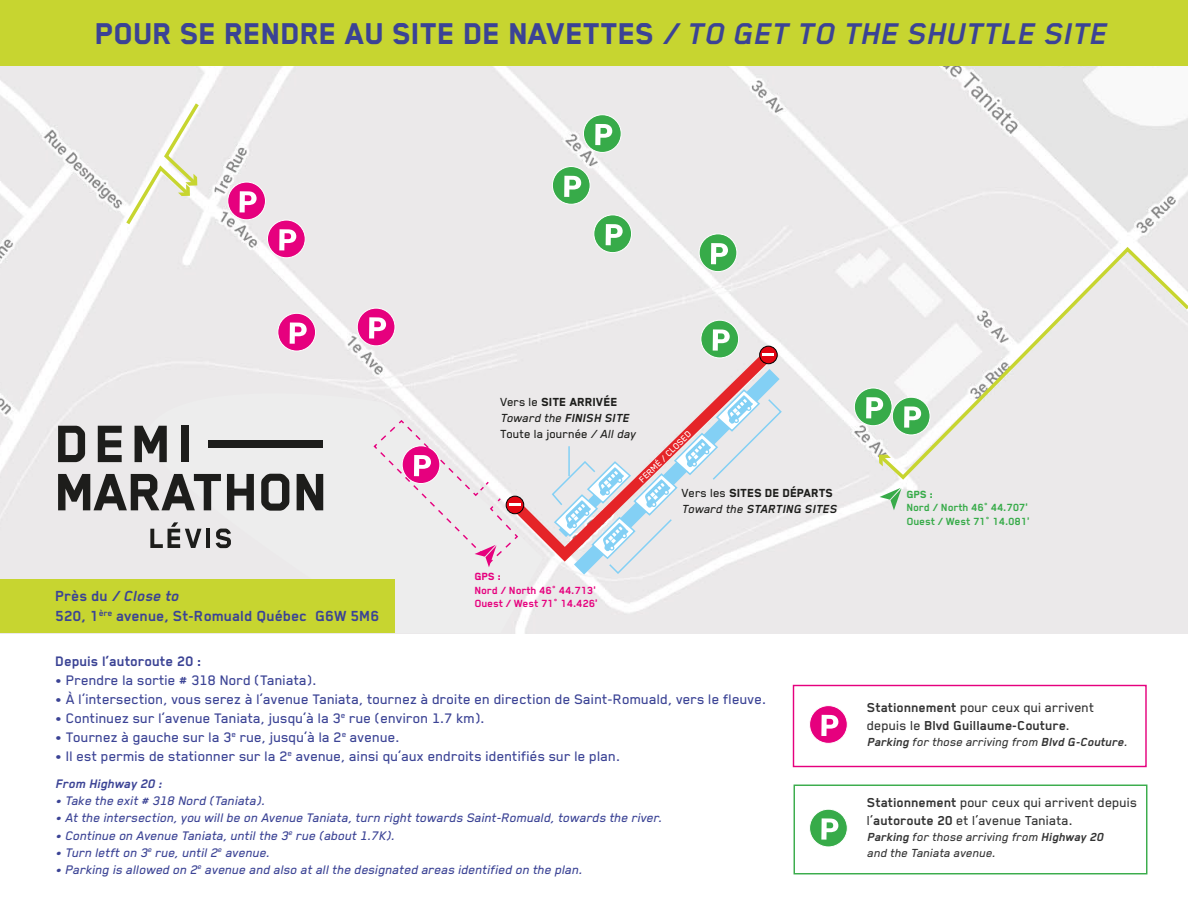
<style>
.page{position:relative;width:1188px;height:918px;background:#fff}
.page>*{position:absolute;margin:0;border:0;box-sizing:border-box;transform-origin:0 0}
.t1{font:800 34.65px "Blender Pro";color:#3b4395}
.t2{font:700 16.95px/20.2px "Blender Pro";color:#3b4395}
.t3{font:500 15.9px "Blender Pro";color:#3b4395}
.t4{font:700 15.9px "Blender Pro";color:#3b4395}
.t5{font:500 15px/18px "Blender Pro";color:#333}
.t6{font:700 15px/18px "Blender Pro";color:#333}
.t7{font:italic 500 14.25px "Blender Pro";color:#3b4395}
.t8{font:italic 700 14.25px "Blender Pro";color:#3b4395}
.t9{font:italic 500 13.5px/16.2px "Blender Pro";color:#333}
.t10{font:500 13.5px/16.2px "Blender Pro";color:#1d1d1b}
.t11{font:800 13.5px/16.2px "Blender Pro";color:#1d1d1b}
.t12{font:700 12px/13.5px "Blender Pro";color:#e6007e}
.t13{font:700 12px/13.5px "Blender Pro";color:#37ab49}
.t14{font:800 12px "Blender Pro";color:#e6007e}
.t15{font:800 12px "Blender Pro";color:#37ab49}
.t16{font:500 10.05px "Blender Pro";color:#fff}
.s1{font-weight:700;font-style:italic}
.s2{font-weight:800}
.s3{font-style:italic}
.s4{font-weight:500}
.s5{font-weight:500;font-style:italic}
.s6{font-weight:700}
</style>
<div class="page">
<img style="left:0;top:66px;width:1188px;height:567px">
<div style="left:144px;top:369px;width:399px;height:264px;background:#ededed"></div>
<svg style="left:123px;top:100px;width:79px;height:128px"></svg>
<div style="left:228px;top:182px;width:38px;height:38px;background:#e6007e;border-radius:50%"></div>
<div style="left:227px;top:181px;width:39px;height:39px;border:1px solid #fff;border-radius:50%"></div>
<svg style="left:240px;top:191px;width:17px;height:21px"></svg>
<div style="left:267px;top:220px;width:38px;height:38px;background:#e6007e;border-radius:50%"></div>
<div style="left:267px;top:219px;width:39px;height:39px;border:1px solid #fff;border-radius:50%"></div>
<svg style="left:279px;top:229px;width:17px;height:21px"></svg>
<div style="left:278px;top:313px;width:38px;height:38px;background:#e6007e;border-radius:50%"></div>
<div style="left:277px;top:313px;width:39px;height:39px;border:1px solid #fff;border-radius:50%"></div>
<svg style="left:290px;top:323px;width:17px;height:21px"></svg>
<div style="left:357px;top:308px;width:38px;height:38px;background:#e6007e;border-radius:50%"></div>
<div style="left:357px;top:307px;width:39px;height:39px;border:1px solid #fff;border-radius:50%"></div>
<svg style="left:369px;top:317px;width:17px;height:22px"></svg>
<div style="left:809px;top:705px;width:38px;height:38px;background:#e6007e;border-radius:50%"></div>
<div style="left:809px;top:705px;width:39px;height:39px;border:1px solid #fff;border-radius:50%"></div>
<svg style="left:821px;top:715px;width:17px;height:21px"></svg>
<div style="left:583px;top:115px;width:38px;height:38px;background:#37ab49;border-radius:50%"></div>
<div style="left:583px;top:114px;width:39px;height:39px;border:1px solid #fff;border-radius:50%"></div>
<svg style="left:595px;top:124px;width:17px;height:21px"></svg>
<div style="left:552px;top:166px;width:38px;height:38px;background:#37ab49;border-radius:50%"></div>
<div style="left:552px;top:166px;width:39px;height:39px;border:1px solid #fff;border-radius:50%"></div>
<svg style="left:564px;top:176px;width:17px;height:21px"></svg>
<div style="left:594px;top:215px;width:38px;height:38px;background:#37ab49;border-radius:50%"></div>
<div style="left:593px;top:214px;width:39px;height:39px;border:1px solid #fff;border-radius:50%"></div>
<svg style="left:606px;top:224px;width:17px;height:21px"></svg>
<div style="left:701px;top:320px;width:38px;height:38px;background:#37ab49;border-radius:50%"></div>
<div style="left:700px;top:320px;width:39px;height:39px;border:1px solid #fff;border-radius:50%"></div>
<svg style="left:713px;top:329px;width:17px;height:6px"></svg>
<div style="left:809px;top:809px;width:38px;height:38px;background:#37ab49;border-radius:50%"></div>
<div style="left:809px;top:809px;width:39px;height:39px;border:1px solid #fff;border-radius:50%"></div>
<svg style="left:821px;top:818px;width:17px;height:22px"></svg>
<div style="left:699px;top:234px;width:38px;height:38px;background:#37ab49;border-radius:50%"></div>
<div style="left:699px;top:233px;width:39px;height:39px;border:1px solid #fff;border-radius:50%"></div>
<svg style="left:711px;top:243px;width:17px;height:21px"></svg>
<div style="left:854px;top:388px;width:38px;height:38px;background:#37ab49;border-radius:50%"></div>
<div style="left:854px;top:387px;width:39px;height:39px;border:1px solid #fff;border-radius:50%"></div>
<svg style="left:866px;top:397px;width:11px;height:21px"></svg>
<svg style="left:877px;top:244px;width:311px;height:238px"></svg>
<svg style="left:879px;top:455px;width:12px;height:11px"></svg>
<div style="left:793px;top:685px;width:354px;height:82px;border:1px solid #e6007e"></div>
<div style="left:794px;top:785px;width:353px;height:89px;border:1px solid #37ab49"></div>
<svg style="left:880px;top:488px;width:21px;height:22px"></svg>
<div style="left:0;top:579px;width:394px;height:54px;background:#c7d530"></div>
<svg style="left:496px;top:335px;width:292px;height:234px"></svg>
<svg style="left:506px;top:496px;width:18px;height:18px"></svg>
<div style="left:506px;top:496px;width:18px;height:18px;border:1px solid #000;border-radius:50%"></div>
<svg style="left:372px;top:419px;width:149px;height:148px"></svg>
<svg style="left:760px;top:346px;width:17px;height:18px"></svg>
<div style="left:759px;top:346px;width:19px;height:18px;border:1px solid #000;border-radius:50%"></div>
<svg style="left:762px;top:354px;width:12px;height:2px"></svg>
<svg style="left:551px;top:369px;width:232px;height:206px"></svg>
<hr style="left:568px;top:446px;width:2px;height:30px;background:#83d0f5">
<div style="left:0;top:0;width:1188px;height:66px;background:#c7d530"></div>
<svg style="left:150px;top:522px;width:51px;height:26px"></svg>
<hr style="left:206px;top:529px;width:4px;height:19px;background:#1d1d1b">
<svg style="left:216px;top:529px;width:15px;height:19px"></svg>
<svg style="left:58px;top:474px;width:163px;height:36px"></svg>
<svg style="left:227px;top:474px;width:27px;height:36px"></svg>
<svg style="left:261px;top:474px;width:28px;height:37px"></svg>
<svg style="left:297px;top:474px;width:26px;height:36px"></svg>
<svg style="left:58px;top:426px;width:27px;height:36px"></svg>
<svg style="left:98px;top:426px;width:24px;height:36px"></svg>
<svg style="left:135px;top:426px;width:32px;height:36px"></svg>
<div style="left:182px;top:426px;width:7px;height:36px;background:#1d1d1b"></div>
<div style="left:208px;top:440px;width:115px;height:8px;background:#1d1d1b"></div>
<h1 class="t1" style="left:95px;top:15px;width:1013px">POUR SE RENDRE AU SITE DE NAVETTES <span class="s1">/ TO GET TO THE SHUTTLE SITE</span></h1>
<p class="t10" style="left:500px;top:393px;width:137px">Vers le <span class="s2">SITE ARRIVÉE<br></span><span class="s3">Toward the</span> <span class="s1">FINISH SITE<br></span>Toute la journée <span class="s3">/ All day</span></p>
<p class="t16" style="left:637px;top:476px;width:71px;rotate:-44deg">FERMÉ / CLOSED</p>
<p class="t2" style="left:55px;top:586px;width:326px">Près du <span class="s3">/ Close to<br></span>520, 1<sup>ère</sup> avenue, St-Romuald Québec G6W 5M6</p>
<p class="t14" style="left:475px;top:570px;width:28px">GPS :</p>
<p class="t12" style="left:475px;top:583px;width:125px">Nord / North 46° 44.713'<br>Ouest / West 71° 14.426'</p>
<p class="t11" style="left:682px;top:485px;width:157px"><span class="s4">Vers les</span> SITES DE DÉPARTS<br><span class="s5">Toward the</span> <span class="s1">STARTING SITES</span></p>
<p class="t4" style="left:55px;top:652px;width:148px">Depuis l’autoroute 20 :</p>
<p class="t3" style="left:55px;top:672px;width:263px">• Prendre la sortie # 318 Nord (Taniata).</p>
<p class="t3" style="left:55px;top:691px;width:713px">• À l’intersection, vous serez à l’avenue Taniata, tournez à droite en direction de Saint-Romuald, vers le fleuve.</p>
<p class="t3" style="left:55px;top:710px;width:431px">• Continuez sur l’avenue Taniata, jusqu’à la 3<sup>e</sup> rue (environ 1.7 km).</p>
<p class="t3" style="left:55px;top:729px;width:346px">• Tournez à gauche sur la 3<sup>e</sup> rue, jusqu’à la 2<sup>e</sup> avenue.</p>
<p class="t3" style="left:55px;top:748px;width:567px">• Il est permis de stationner sur la 2<sup>e</sup> avenue, ainsi qu’aux endroits identifiés sur le plan.</p>
<p class="t8" style="left:55px;top:776px;width:108px">From Highway 20 :</p>
<p class="t7" style="left:55px;top:793px;width:211px">• Take the exit # 318 Nord (Taniata).</p>
<p class="t7" style="left:55px;top:810px;width:608px">• At the intersection, you will be on Avenue Taniata, turn right towards Saint-Romuald, towards the river.</p>
<p class="t7" style="left:55px;top:828px;width:341px">• Continue on Avenue Taniata, until the 3<sup>e</sup> rue (about 1.7K).</p>
<p class="t7" style="left:55px;top:845px;width:216px">• Turn letft on 3<sup>e</sup> rue, until 2<sup>e</sup> avenue.</p>
<p class="t7" style="left:55px;top:862px;width:529px">• Parking is allowed on 2<sup>e</sup> avenue and also at all the designated areas identified on the plan.</p>
<p class="t15" style="left:907px;top:488px;width:28px">GPS :</p>
<p class="t13" style="left:907px;top:501px;width:125px">Nord / North 46° 44.707'<br>Ouest / West 71° 14.081'</p>
<p class="t6" style="left:867px;top:699px;width:229px">Stationnement <span class="s4">pour ceux qui arrivent depuis le</span> Blvd Guillaume-Couture<span class="s4">.</span></p>
<p class="t9" style="left:867px;top:734px;width:262px"><span class="s6">Parking</span> for those arriving from <span class="s6">Blvd G-Couture</span>.</p>
<p class="t5" style="left:867px;top:793px;width:272px"><span class="s6">Stationnement</span> pour ceux qui arrivent depuis l’<span class="s6">autoroute 20</span> et l’avenue Taniata.</p>
<p class="t9" style="left:867px;top:828px;width:238px"><span class="s6">Parking</span> for those arriving from <span class="s6">Highway 20 </span>and the Taniata avenue.</p>
</div>
